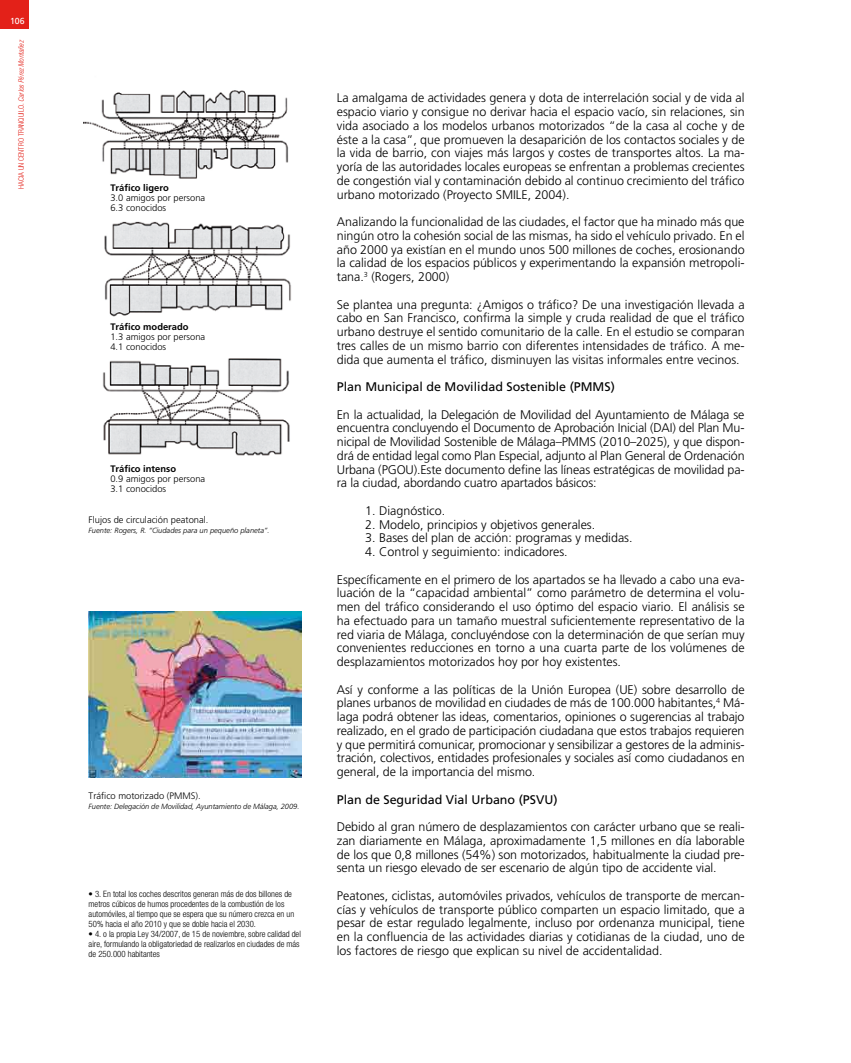
<style>
.page{position:relative;width:851px;height:1063px;background:#fff}
.page>*{position:absolute;margin:0;border:0;box-sizing:border-box;transform-origin:0 0}
.t1{font:300 12.5px/13.8px "Frutiger";color:#000;text-align:justify}
.t2{font:12.5px "Frutiger";color:#000}
.t3{font:300 9.38px/10px "Frutiger";color:#000}
.t4{font:700 9.38px "Frutiger";color:#000}
.t5{font:300 condensed 8.75px/10px "Helvetica Neue";color:#000}
.t6{font:8.75px "Frutiger";color:#fff}
.t7{font:italic 300 7.5px "Frutiger";letter-spacing:-.005em;color:#000}
.t8{font:300 condensed 7.5px "Helvetica Neue";color:#e32119}
.s1{font-style:italic}
</style>
<div class="page">
<div style="left:0;top:0;width:28px;height:28px;background:#e32119"></div>
<img style="left:89px;top:611px;width:212px;height:167px">
<img style="left:83px;top:90px;width:208px;height:366px">
<p class="t6" style="left:10px;top:16px;width:16px">106</p>
<p class="t8" style="left:17px;top:189px;width:150px;rotate:-90deg">HACIA UN CENTRO TRANQUILO. <span class="s1">Carlos Pérez Montañez</span></p>
<p class="t4" style="left:110px;top:182px;width:60px">Tráfico ligero</p>
<p class="t3" style="left:110px;top:193px;width:96px">3.0 amigos por persona<br>6.3 conocidos</p>
<p class="t4" style="left:110px;top:322px;width:80px">Tráfico moderado</p>
<p class="t3" style="left:110px;top:332px;width:96px">1.3 amigos por persona<br>4.1 conocidos</p>
<p class="t4" style="left:110px;top:463px;width:67px">Tráfico intenso</p>
<p class="t3" style="left:110px;top:473px;width:96px">0.9 amigos por persona<br>3.1 conocidos</p>
<p class="t3" style="left:89px;top:515px;width:121px">Flujos de circulación peatonal.</p>
<p class="t7" style="left:89px;top:526px;width:182px">Fuente: Rogers, R. “Ciudades para un pequeño planeta”.</p>
<p class="t3" style="left:89px;top:790px;width:113px">Tráfico motorizado (PMMS).</p>
<p class="t7" style="left:89px;top:802px;width:212px">Fuente: Delegación de Movilidad, Ayuntamiento de Málaga, 2009.</p>
<p class="t5" style="left:89px;top:889px;width:207px">• 3. En total los coches descritos generan más de dos billones de metros cúbicos de humos procedentes de la combustión de los automóviles, al tiempo que se espera que su número crezca en un 50% hacia el año 2010 y que se doble hacia el 2030.</p>
<p class="t5" style="left:89px;top:929px;width:214px">• 4. o la propia Ley 34/2007, de 15 de noviembre, sobre calidad del aire, formulando la obligatoriedad de realizarlos en ciudades de más de 250.000 habitantes</p>
<p class="t1" style="left:337px;top:91px;width:409px">La amalgama de actividades genera y dota de interrelación social y de vida al espacio viario y consigue no derivar hacia el espacio vacío, sin relaciones, sin vida asociado a los modelos urbanos motorizados “de la casa al coche y de éste a la casa”, que promueven la desaparición de los contactos sociales y de la vida de barrio, con viajes más largos y costes de transportes altos. La ma&shy;yoría de las autoridades locales europeas se enfrentan a problemas crecientes de congestión vial y contaminación debido al continuo crecimiento del tráfico urbano motorizado (Proyecto SMILE, 2004).</p>
<p class="t1" style="left:337px;top:215px;width:409px">Analizando la funcionalidad de las ciudades, el factor que ha minado más que ningún otro la cohesión social de las mismas, ha sido el vehículo privado. En el año 2000 ya existían en el mundo unos 500 millones de coches, erosionando la calidad de los espacios públicos y experimentando la expansión metropoli&shy;tana.<sup>3</sup> (Rogers, 2000)</p>
<p class="t1" style="left:337px;top:297px;width:409px">Se plantea una pregunta: ¿Amigos o tráfico? De una investigación llevada a cabo en San Francisco, confirma la simple y cruda realidad de que el tráfico urbano destruye el sentido comunitario de la calle. En el estudio se comparan tres calles de un mismo barrio con diferentes intensidades de tráfico. A me&shy;dida que aumenta el tráfico, disminuyen las visitas informales entre vecinos.</p>
<p class="t2" style="left:337px;top:379px;width:247px">Plan M unicipal de Movilidad Sostenible (PMMS</p>
<p class="t2" style="left:610px;top:379px;width:6px">)</p>
<p class="t1" style="left:337px;top:407px;width:409px">En la actualidad, la Delegación de Movilidad del Ayuntamiento de Málaga se encuentra concluyendo el Documento de Aprobación Inicial (DAI) del Plan Mu&shy;nicipal de Movilidad Sostenible de Málaga–PMMS (2010–2025), y que dispon&shy;drá de entidad legal como Plan Especial, adjunto al Plan General de Ordenación Urbana (PGOU).Este documento define las líneas estratégicas de movilidad pa&shy;ra la ciudad, abordando cuatro apartados básicos:</p>
<p class="t1" style="left:365px;top:504px;width:81px">1. Diagnóstico.</p>
<p class="t1" style="left:365px;top:517px;width:231px">2. Modelo, principios y objetivos generales.</p>
<p class="t1" style="left:365px;top:531px;width:269px">3. Bases del plan de acción: programas y medidas.</p>
<p class="t1" style="left:365px;top:545px;width:204px">4. Control y seguimiento: indicadores.</p>
<p class="t1" style="left:337px;top:572px;width:409px">Específicamente en el primero de los apartados se ha llevado a cabo una eva&shy;luación de la “capacidad ambiental” como parámetro de determina el volu&shy;men del tráfico considerando el uso óptimo del espacio viario. El análisis se ha efectuado para un tamaño muestral suficientemente representativo de la red viaria de Málaga, concluyéndose con la determinación de que serían muy convenientes reducciones en torno a una cuarta parte de los volúmenes de desplazamientos motorizados hoy por hoy existentes.</p>
<p class="t1" style="left:337px;top:682px;width:409px">Así y conforme a las políticas de la Unión Europea (UE) sobre desarrollo de planes urbanos de movilidad en ciudades de más de 100.000 habitantes,<sup>4</sup> Má&shy;laga podrá obtener las ideas, comentarios, opiniones o sugerencias al trabajo realizado, en el grado de participación ciudadana que estos trabajos requieren y que permitirá comunicar, promocionar y sensibilizar a gestores de la adminis&shy;tración, colectivos, entidades profesionales y sociales así como ciudadanos en general, de la importancia del mismo.</p>
<p class="t2" style="left:337px;top:792px;width:222px">Plan de Seguridad Vial U rbano (PSVU)</p>
<p class="t1" style="left:337px;top:820px;width:409px">Debido al gran número de desplazamientos con carácter urbano que se reali&shy;zan diariamente en Málaga, aproximadamente 1,5 millones en día laborable de los que 0,8 millones (54%) son motorizados, habitualmente la ciudad pre&shy;senta un riesgo elevado de ser escenario de algún tipo de accidente vial.</p>
<p class="t1" style="left:337px;top:889px;width:409px">Peatones, ciclistas, automóviles privados, vehículos de transporte de mercan&shy;cías y vehículos de transporte público comparten un espacio limitado, que a pesar de estar regulado legalmente, incluso por ordenanza municipal, tiene en la confluencia de las actividades diarias y cotidianas de la ciudad, uno de los factores de riesgo que explican su nivel de accidentalidad.</p>
</div>
